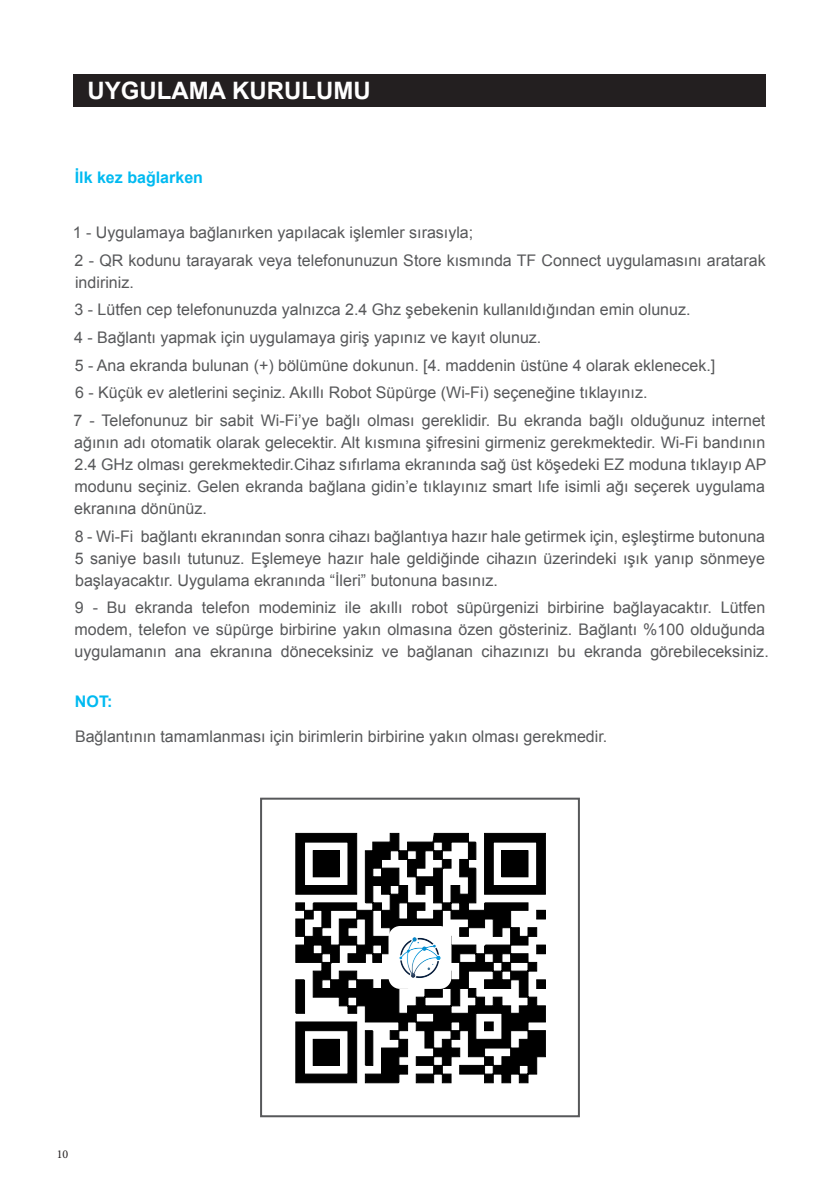
<style>
.page{position:relative;width:840px;height:1191px;background:#fff}
.page>*{position:absolute;margin:0;border:0;box-sizing:border-box;transform-origin:0 0}
.t1{font:700 24px "Arial";color:#fff}
.t2{font:16px/22px "Arial";color:#57585a}
.t3{font:700 16px "Arial";color:#00baf1}
.t4{font:12px "Minion Pro";color:#231f20}
</style>
<div class="page">
<div style="left:74px;top:74px;width:691px;height:33px;background:#231f20"></div>
<svg style="left:295px;top:833px;width:250px;height:250px"></svg>
<svg style="left:484px;top:833px;width:61px;height:61px"></svg>
<div style="left:313px;top:850px;width:26px;height:27px;background:#000"></div>
<div style="left:501px;top:850px;width:26px;height:27px;background:#000"></div>
<div style="left:501px;top:850px;width:27px;height:27px;border:1px solid #000"></div>
<div style="left:536px;top:910px;width:9px;height:9px;background:#000"></div>
<div style="left:536px;top:910px;width:9px;height:9px;border:1px solid #000"></div>
<div style="left:536px;top:945px;width:9px;height:8px;background:#000"></div>
<div style="left:536px;top:944px;width:9px;height:10px;border:1px solid #000"></div>
<svg style="left:295px;top:979px;width:10px;height:34px"></svg>
<div style="left:536px;top:979px;width:9px;height:9px;background:#000"></div>
<div style="left:536px;top:979px;width:9px;height:9px;border:1px solid #000"></div>
<svg style="left:295px;top:1021px;width:62px;height:62px"></svg>
<div style="left:484px;top:1022px;width:9px;height:8px;background:#000"></div>
<div style="left:484px;top:1021px;width:9px;height:10px;border:1px solid #000"></div>
<svg style="left:364px;top:1030px;width:9px;height:35px"></svg>
<div style="left:313px;top:1039px;width:26px;height:26px;background:#000"></div>
<div style="left:388px;top:926px;width:63px;height:63px;background:#fff;border-radius:12px"></div>
<img style="left:399px;top:937px;width:42px;height:41px">
<div style="left:260px;top:797px;width:319px;height:320px;border:2px solid #57585a"></div>
<p class="t1" style="left:87px;top:75px;width:285px">UYGULAMA KURULUMU</p>
<p class="t3" style="left:75px;top:166px;width:130px">İlk kez bağlarken</p>
<p class="t2" style="left:73px;top:221px;width:402px">1 - Uygulamaya bağlanırken yapılacak işlemler sırasıyla;</p>
<p class="t2" style="left:75px;top:249px;width:692px">2 - QR kodunu tarayarak veya telefonunuzun Store kısmında TF Connect uygulamasını aratarak indiriniz.</p>
<p class="t2" style="left:74px;top:299px;width:617px">3 - Lütfen cep telefonunuzda yalnızca 2.4 Ghz şebekenin kullanıldığından emin olunuz.</p>
<p class="t2" style="left:74px;top:326px;width:468px">4 - Bağlantı yapmak için uygulamaya giriş yapınız ve kayıt olunuz.</p>
<p class="t2" style="left:75px;top:354px;width:641px">5 - Ana ekranda bulunan (+) bölümüne dokunun. [4. maddenin üstüne 4 olarak eklenecek.]</p>
<p class="t2" style="left:75px;top:382px;width:573px">6 - Küçük ev aletlerini seçiniz. Akıllı Robot Süpürge (Wi-Fi) seçeneğine tıklayınız.</p>
<p class="t2" style="left:73px;top:409px;width:694px;text-align:justify">7 - Telefonunuz bir sabit Wi-Fi’ye bağlı olması gereklidir. Bu ekranda bağlı olduğunuz internet ağının adı otomatik olarak gelecektir. Alt kısmına şifresini girmeniz gerekmektedir. Wi-Fi bandının 2.4 GHz olması gerekmektedir.Cihaz sıfırlama ekranında sağ üst köşedeki EZ moduna tıklayıp AP modunu seçiniz. Gelen ekranda bağlana gidin’e tıklayınız smart lıfe isimli ağı seçerek uygulama ekranına dönünüz.</p>
<p class="t2" style="left:75px;top:525px;width:691px;text-align:justify">8 - Wi-Fi bağlantı ekranından sonra cihazı bağlantıya hazır hale getirmek için, eşleştirme butonuna 5 saniye basılı tutunuz. Eşlemeye hazır hale geldiğinde cihazın üzerindeki ışık yanıp sönmeye başlayacaktır. Uygulama ekranında “İleri” butonuna basınız.</p>
<p class="t2" style="left:75px;top:597px;width:695px">9 - Bu ekranda telefon modeminiz ile akıllı robot süpürgenizi birbirine bağlayacaktır. Lütfen modem, telefon ve süpürge birbirine yakın olmasına özen gösteriniz. Bağlantı %100 olduğunda uygulamanın ana ekranına döneceksiniz ve bağlanan cihazınızı bu ekranda görebileceksiniz.</p>
<p class="t3" style="left:75px;top:691px;width:39px">NOT:</p>
<p class="t2" style="left:75px;top:725px;width:533px">Bağlantının tamamlanması için birimlerin birbirine yakın olması gerekmedir.</p>
<p class="t4" style="left:57px;top:1145px;width:13px">10</p>
</div>
